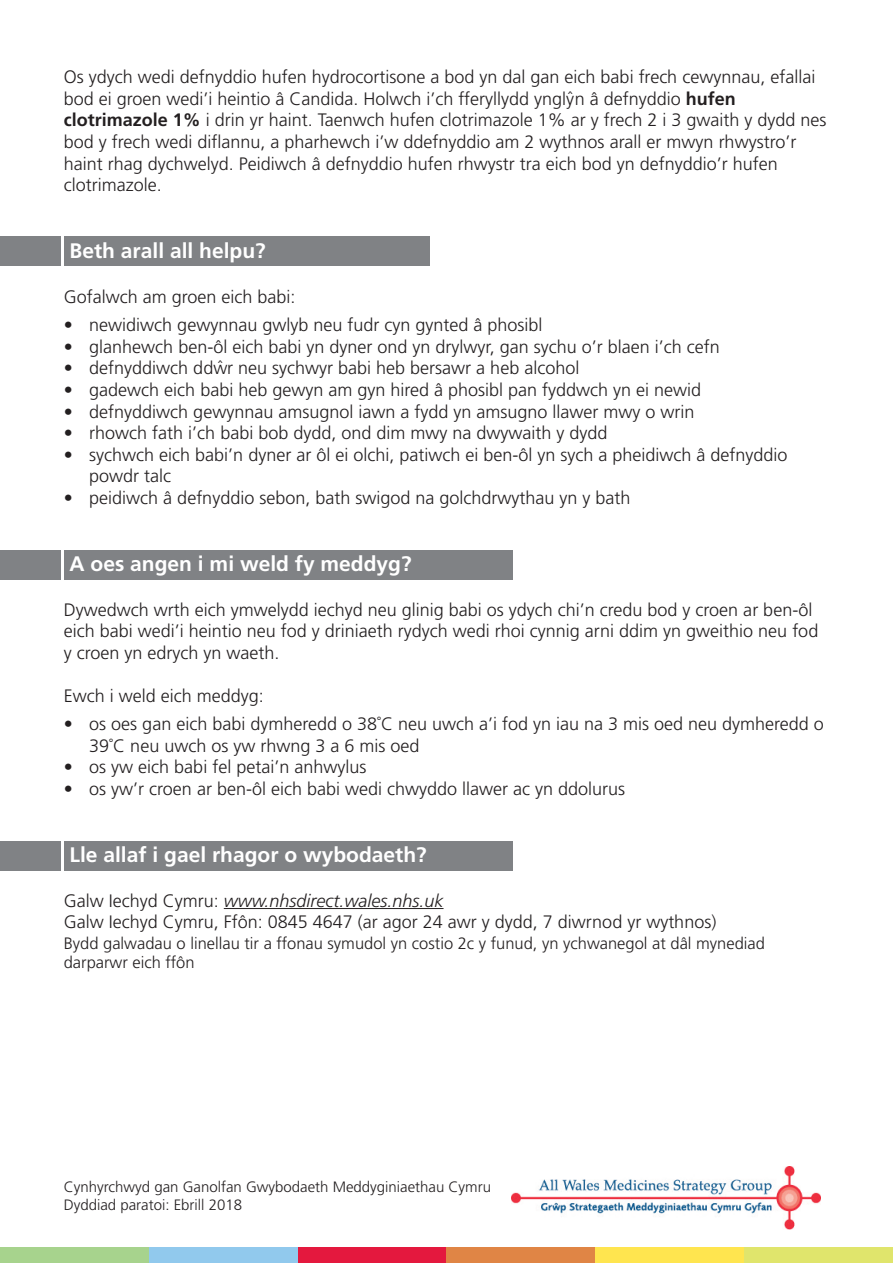
<style>
.page{position:relative;width:893px;height:1263px;background:#fff}
.page>*{position:absolute;margin:0;border:0;box-sizing:border-box;transform-origin:0 0}
.t1{font:700 21px "Frutiger";color:#fff}
.t2{font:300 18px/21.6px "Frutiger";color:#231f20}
.t3{font:300 16.5px/19.8px "Frutiger";color:#231f20}
.t4{font:300 15px/18px "Frutiger";color:#231f20}
.t5{font:700 6.6px "Frutiger";color:#231f20;scale:1.43 1}
.s1{font-weight:700}
.s2{font-style:italic}
</style>
<div class="page">
<img style="left:512px;top:1167px;width:309px;height:62px">
<div style="left:0;top:1247px;width:149px;height:16px;background:#a7d38d"></div>
<div style="left:149px;top:1247px;width:149px;height:16px;background:#91c9ed"></div>
<div style="left:298px;top:1247px;width:148px;height:16px;background:#e4183e"></div>
<div style="left:446px;top:1247px;width:149px;height:16px;background:#e08545"></div>
<div style="left:595px;top:1247px;width:149px;height:16px;background:#ffe54f"></div>
<div style="left:744px;top:1247px;width:149px;height:16px;background:#e0e56c"></div>
<div style="left:64px;top:237px;width:365px;height:29px;background:#808285"></div>
<div style="left:0;top:237px;width:61px;height:29px;background:#808285"></div>
<div style="left:64px;top:550px;width:449px;height:30px;background:#808285"></div>
<div style="left:0;top:550px;width:61px;height:30px;background:#808285"></div>
<div style="left:64px;top:841px;width:449px;height:29px;background:#808285"></div>
<div style="left:0;top:841px;width:61px;height:29px;background:#808285"></div>
<hr style="left:224px;top:908px;width:220px;height:1px;background:#231f20">
<p class="t2" style="left:64px;top:68px;width:753px">Os ydych wedi defnyddio hufen hydrocortisone a bod yn dal gan eich babi frech cewynnau, efallai bod ei groen wedi’i heintio â Candida. Holwch i’ch fferyllydd ynglyn â defnyddio <span class="s1">hufen</span></p>
<p class="t5" style="left:567px;top:91px;width:5px">^</p>
<p class="t2" style="left:64px;top:111px;width:764px"><span class="s1">clotrimazole 1%</span> i drin yr haint. Taenwch hufen clotrimazole 1% ar y frech 2 i 3 gwaith y dydd nes bod y frech wedi diflannu, a pharhewch i’w ddefnyddio am 2 wythnos arall er mwyn rhwystro’r haint rhag dychwelyd. Peidiwch â defnyddio hufen rhwystr tra eich bod yn defnyddio’r hufen clotrimazole.</p>
<p class="t1" style="left:70px;top:243px;width:198px">Beth arall all helpu?</p>
<p class="t2" style="left:64px;top:287px;width:233px">Gofalwch am groen eich babi:</p>
<p class="t2" style="left:64px;top:315px;width:480px">• newidiwch gewynnau gwlyb neu fudr cyn gynted â phosibl</p>
<p class="t2" style="left:64px;top:337px;width:657px">• glanhewch ben-ôl eich babi yn dyner ond yn drylwyr, gan sychu o’r blaen i’ch cefn</p>
<p class="t2" style="left:64px;top:359px;width:517px">• defnyddiwch ddwr neu sychwyr babi heb bersawr a heb alcohol</p>
<p class="t5" style="left:218px;top:360px;width:5px">^</p>
<p class="t2" style="left:64px;top:380px;width:639px">• gadewch eich babi heb gewyn am gyn hired â phosibl pan fyddwch yn ei newid</p>
<p class="t2" style="left:64px;top:402px;width:632px">• defnyddiwch gewynnau amsugnol iawn a fydd yn amsugno llawer mwy o wrin</p>
<p class="t2" style="left:64px;top:423px;width:545px">• rhowch fath i’ch babi bob dydd, ond dim mwy na dwywaith y dydd</p>
<p class="t2" style="left:89px;top:445px;width:700px;text-indent:-26px">• sychwch eich babi’n dyner ar ôl ei olchi, patiwch ei ben-ôl yn sych a pheidiwch â defnyddio powdr talc</p>
<p class="t2" style="left:64px;top:488px;width:568px">• peidiwch â defnyddio sebon, bath swigod na golchdrwythau yn y bath</p>
<p class="t1" style="left:70px;top:555px;width:343px">A oes angen i mi weld fy meddyg?</p>
<p class="t2" style="left:64px;top:600px;width:756px">Dywedwch wrth eich ymwelydd iechyd neu glinig babi os ydych chi’n credu bod y croen ar ben-ôl eich babi wedi’i heintio neu fod y driniaeth rydych wedi rhoi cynnig arni ddim yn gweithio neu fod y croen yn edrych yn waeth.</p>
<p class="t2" style="left:64px;top:686px;width:202px">Ewch i weld eich meddyg:</p>
<p class="t2" style="left:89px;top:714px;width:736px;text-indent:-26px">• os oes gan eich babi dymheredd o 38˚C neu uwch a’i fod yn iau na 3 mis oed neu dymheredd o<br>39˚C neu uwch os yw rhwng 3 a 6 mis oed</p>
<p class="t2" style="left:64px;top:758px;width:304px">• os yw eich babi fel petai’n anhwylus</p>
<p class="t2" style="left:64px;top:779px;width:563px">• os yw’r croen ar ben-ôl eich babi wedi chwyddo llawer ac yn ddolurus</p>
<p class="t1" style="left:70px;top:846px;width:359px">Lle allaf i gael rhagor o wybodaeth?</p>
<p class="t2" style="left:64px;top:891px;width:654px">Galw Iechyd Cymru: <span class="s2">www.nhsdirect.wales.nhs.uk<br></span>Galw Iechyd Cymru, Ffôn: 0845 4647 (ar agor 24 awr y dydd, 7 diwrnod yr wythnos)</p>
<p class="t3" style="left:64px;top:934px;width:703px">Bydd galwadau o linellau tir a ffonau symudol yn costio 2c y funud, yn ychwanegol at dâl mynediad darparwr eich ffôn</p>
<p class="t4" style="left:64px;top:1179px;width:429px">Cynhyrchwyd gan Ganolfan Gwybodaeth Meddyginiaethau Cymru<br>Dyddiad paratoi: Ebrill 2018</p>
</div>
